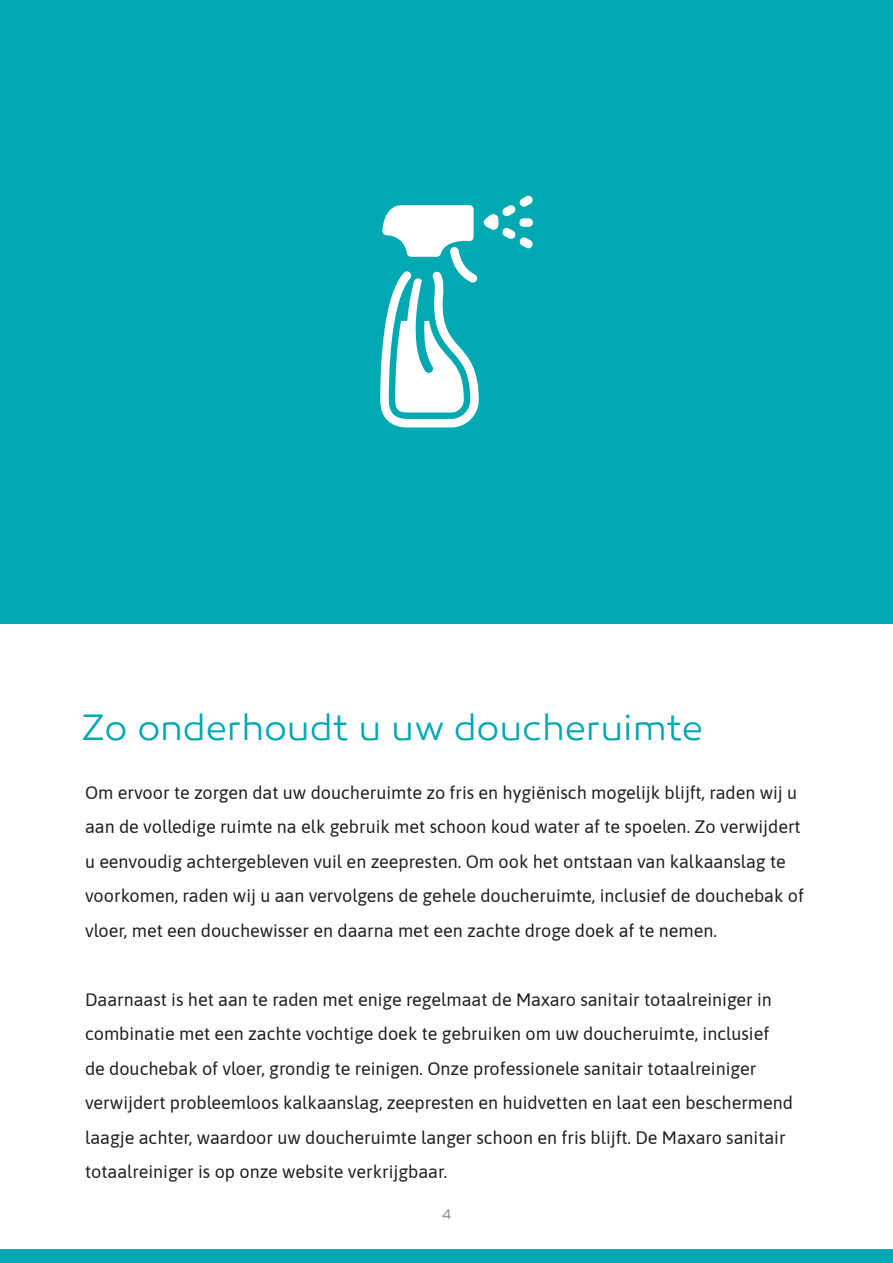
<style>
.page{position:relative;width:893px;height:1263px;background:#fff}
.page>*{position:absolute;margin:0;border:0;box-sizing:border-box;transform-origin:0 0}
.Kop{font:300 37.5px "Canaro";letter-spacing:-.005em;color:#00a8b1}
.Body{font:18px/34.5px "Asap";color:#231f20}
.t1{font:14.25px "Canaro";color:#939598}
</style>
<div class="page">
<div style="left:0;top:1249px;width:893px;height:14px;background:#00a8b1"></div>
<div style="left:0;top:0;width:893px;height:624px;background:#00a8b1"></div>
<svg style="left:380px;top:195px;width:153px;height:233px"></svg>
<p class="Kop" style="left:81px;top:705px;width:624px">Zo onderhoudt u uw doucheruimte</p>
<p class="Body" style="left:85px;top:774px;width:720px">Om ervoor te zorgen dat uw doucheruimte zo fris en hygiënisch mogelijk blijft, raden wij u aan de volledige ruimte na elk gebruik met schoon koud water af te spoelen. Zo verwijdert u eenvoudig achtergebleven vuil en zeepresten. Om ook het ontstaan van kalkaanslag te voorkomen, raden wij u aan vervolgens de gehele doucheruimte, inclusief de douchebak of vloer, met een douchewisser en daarna met een zachte droge doek af te nemen.</p>
<p class="Body" style="left:85px;top:981px;width:710px">Daarnaast is het aan te raden met enige regelmaat de Maxaro sanitair totaalreiniger in combinatie met een zachte vochtige doek te gebruiken om uw doucheruimte, inclusief de douchebak of vloer, grondig te reinigen. Onze professionele sanitair totaalreiniger verwijdert probleemloos kalkaanslag, zeepresten en huidvetten en laat een beschermend laagje achter, waardoor uw doucheruimte langer schoon en fris blijft. De Maxaro sanitair totaalreiniger is op onze website verkrijgbaar.</p>
<p class="t1" style="left:442px;top:1206px;width:11px">4</p>
</div>
